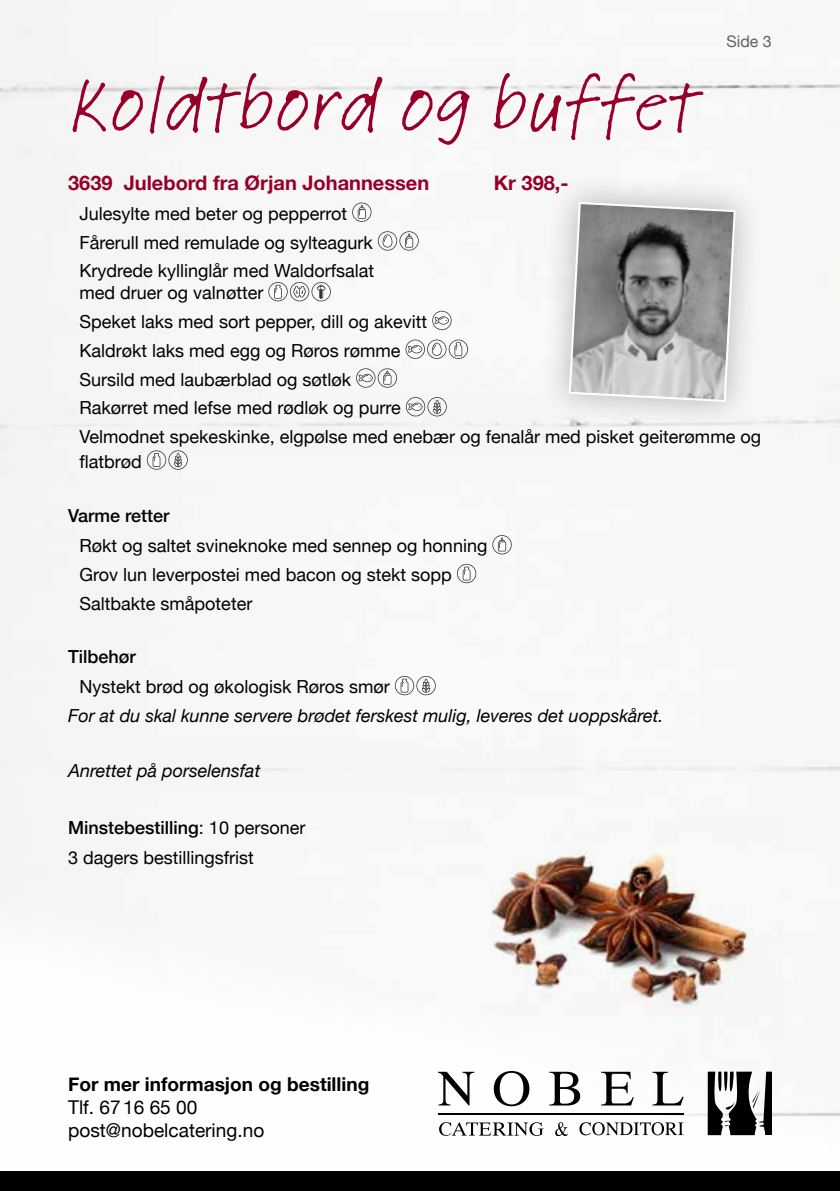
<style>
.page{position:relative;width:840px;height:1191px;background:#fff}
.page>*{position:absolute;margin:0;border:0;box-sizing:border-box;transform-origin:0 0}
.t1{font:80px "Linotype Feltpen";color:#960028}
.t2{font:700 20px "Helvetica Neue";color:#960028}
.t3{font:19px/22.8px "Helvetica Neue";color:#000}
.t4{font:700 19px "Helvetica Neue";color:#000}
.t5{font:18px/28.8px "Helvetica Neue";color:#000}
.t6{font:italic 18px "Helvetica Neue";color:#000}
.t7{font:500 18px "Helvetica Neue";color:#000}
.t8{font:16px "Helvetica Neue";color:#626261}
.s1{font-weight:500}
</style>
<div class="page">
<img style="left:0;top:0;width:839px;height:1137px">
<svg style="left:438px;top:1071px;width:36px;height:34px"></svg>
<svg style="left:493px;top:1071px;width:36px;height:35px"></svg>
<svg style="left:549px;top:1071px;width:31px;height:34px"></svg>
<svg style="left:600px;top:1071px;width:33px;height:34px"></svg>
<svg style="left:652px;top:1071px;width:31px;height:34px"></svg>
<svg style="left:707px;top:1071px;width:64px;height:64px"></svg>
<svg style="left:555px;top:1122px;width:12px;height:14px"></svg>
<svg style="left:439px;top:1122px;width:104px;height:13px"></svg>
<svg style="left:579px;top:1122px;width:104px;height:13px"></svg>
<hr style="left:438px;top:1113px;width:245px;height:1px;background:#000">
<div style="left:0;top:1171px;width:839px;height:20px;background:#000"></div>
<div style="left:0;top:393px;width:578px;height:63px;background:#f6f6f6"></div>
<div style="left:0;top:735px;width:578px;height:63px;background:#f6f6f6"></div>
<svg style="left:352px;top:202px;width:19px;height:20px"></svg>
<svg style="left:377px;top:231px;width:41px;height:20px"></svg>
<svg style="left:268px;top:282px;width:62px;height:19px"></svg>
<svg style="left:432px;top:311px;width:19px;height:19px"></svg>
<svg style="left:405px;top:339px;width:63px;height:20px"></svg>
<svg style="left:356px;top:368px;width:41px;height:20px"></svg>
<svg style="left:405px;top:397px;width:41px;height:19px"></svg>
<svg style="left:147px;top:450px;width:41px;height:20px"></svg>
<svg style="left:492px;top:535px;width:19px;height:19px"></svg>
<svg style="left:456px;top:564px;width:20px;height:19px"></svg>
<svg style="left:394px;top:676px;width:41px;height:19px"></svg>
<div style="left:538px;top:172px;width:227px;height:260px;background:#000;opacity:.25"></div>
<svg style="left:567px;top:201px;width:169px;height:202px;background:#9e9e9e"></svg>
<img style="left:445px;top:813px;width:337px;height:225px">
<h1 class="t1" style="left:68px;top:53px;width:631px">Koldtbord og buffet</h1>
<p class="t8" style="left:726px;top:30px;width:47px">Side 3</p>
<p class="t2" style="left:68px;top:167px;width:362px">3639 Julebord fra Ørjan Johannessen</p>
<p class="t2" style="left:493px;top:167px;width:76px">Kr 398,-</p>
<p class="t5" style="left:79px;top:200px;width:296px">Julesylte med beter og pepperrot<br>Fårerull med remulade og sylteagurk<br>Krydrede kyllinglår med Waldorfsalat</p>
<p class="t5" style="left:79px;top:279px;width:682px">med druer og valnøtter<br>Speket laks med sort pepper, dill og akevitt<br>Kaldrøkt laks med egg og Røros rømme<br>Sursild med laubærblad og søtløk<br>Rakørret med lefse med rødløk og purre<br>Velmodnet spekeskinke, elgpølse med enebær og fenalår med pisket geiterømme og</p>
<p class="t5" style="left:79px;top:448px;width:64px">flatbrød</p>
<p class="t7" style="left:68px;top:501px;width:103px">Varme retter</p>
<p class="t5" style="left:79px;top:532px;width:409px">Røkt og saltet svineknoke med sennep og honning<br>Grov lun leverpostei med bacon og stekt sopp<br>Saltbakte småpoteter</p>
<p class="t7" style="left:68px;top:642px;width:69px">Tilbehør</p>
<p class="t5" style="left:79px;top:673px;width:312px">Nystekt brød og økologisk Røros smør</p>
<p class="t6" style="left:68px;top:702px;width:596px">For at du skal kunne servere brødet ferskest mulig, leveres det uoppskåret.</p>
<p class="t6" style="left:68px;top:757px;width:194px">Anrettet på porselensfat</p>
<p class="t5" style="left:68px;top:813px;width:239px;line-height:30.2px"><span class="s1">Minstebestilling</span>: 10 personer<br>3 dagers bestillingsfrist</p>
<p class="t4" style="left:68px;top:1069px;width:302px">For mer informasjon og bestilling</p>
<p class="t3" style="left:68px;top:1096px;width:198px">Tlf. 6716 65 00 post@nobelcatering.no</p>
</div>
